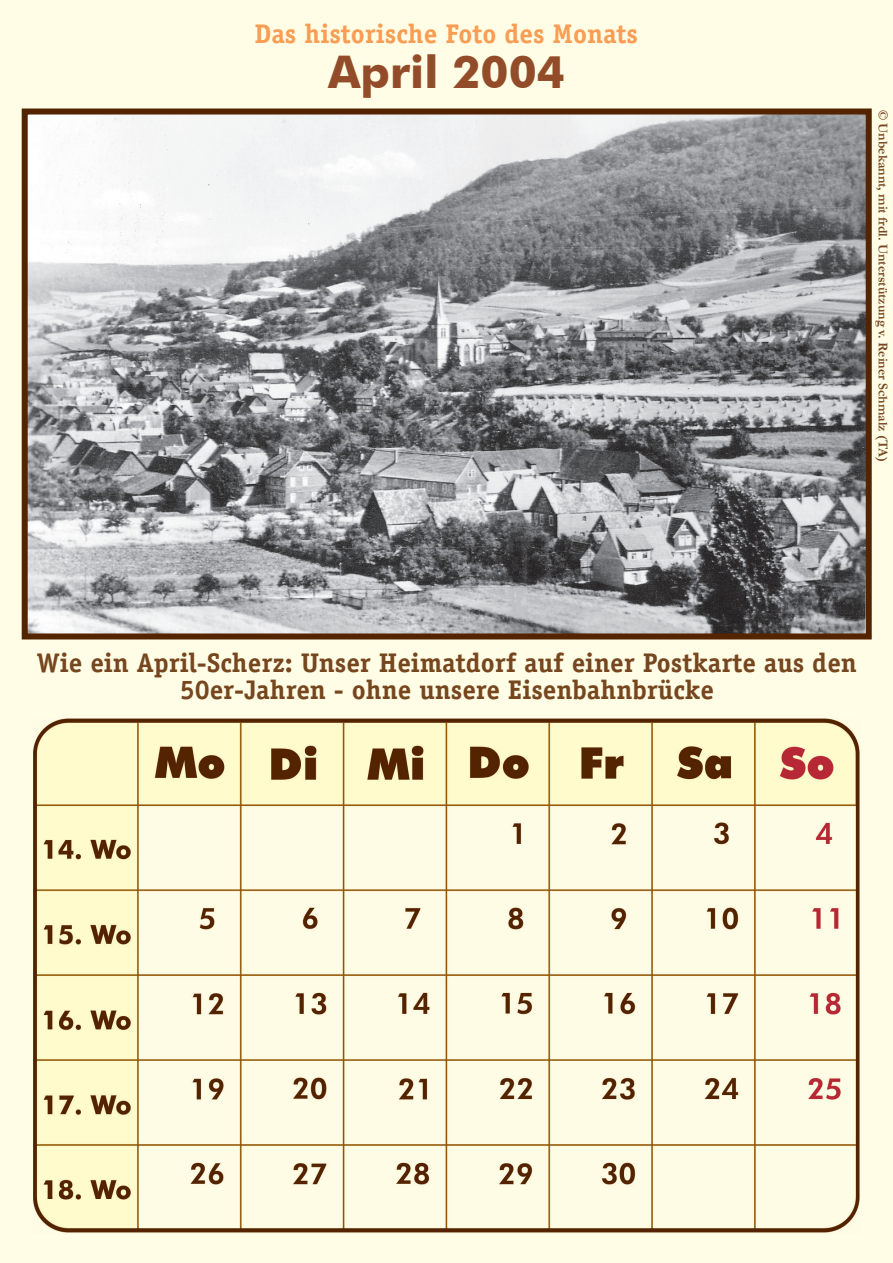
<style>
.page{position:relative;width:893px;height:1263px;background:#fffde5}
.page>*{position:absolute;margin:0;border:0;box-sizing:border-box;transform-origin:0 0}
.t1{font:700 45px "Futura BT";color:#934c29}
.t2{font:700 27px/27px "Officina Serif";color:#76461f;text-align:center}
.t3{font:700 27px "Officina Serif";color:#f89d53}
.t4{font:700 13.5px "Garamond";color:#76461f}
</style>
<div class="page">
<img style="left:33px;top:718px;width:827px;height:515px">
<img style="left:29px;top:115px;width:836px;height:517px">
<div style="left:22px;top:108px;width:850px;height:531px;border:6px solid #542300"></div>
<p class="t3" style="left:255px;top:16px;width:385px">Das historische Foto des Monats</p>
<h1 class="t1" style="left:328px;top:44px;width:238px">April 2004</h1>
<p class="t4" style="left:892px;top:110px;width:353px;rotate:90deg">© Unbekannt, mit frdl. Unterstützung v. Reiner Schmalz (TA)</p>
<p class="t2" style="left:37px;top:649px;width:821px">Wie ein April-Scherz: Unser Heimatdorf auf einer Postkarte aus den<br>50er-Jahren - ohne unsere Eisenbahnbrücke</p>
</div>
